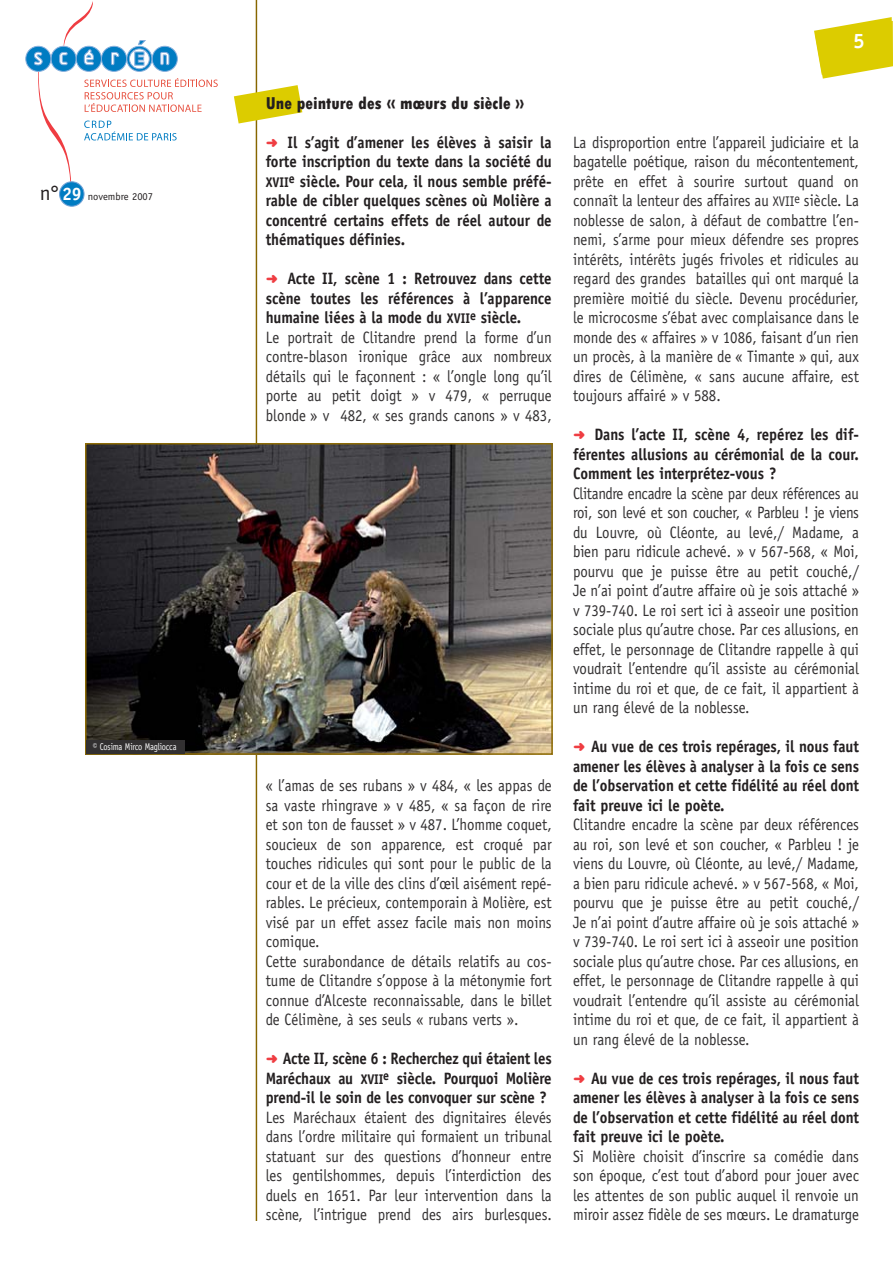
<style>
.page{position:relative;width:893px;height:1263px;background:#fff}
.page>*{position:absolute;margin:0;border:0;box-sizing:border-box;transform-origin:0 0}
.t1{font:700 21px "Officina Sans LT";color:#fff}
.t2{font:800 condensed 18px "Tw Cen";color:#231f20}
.t3{font:16.5px/19.5px "Officina Sans LT";color:#323031;text-align:justify;scale:.9 1}
.t4{font:700 16.5px/19.5px "Officina Sans LT";color:#231f20;text-align:justify;scale:.9 1}
.t5{font:10.5px "Officina Sans LT";color:#231f20}
.t6{font:9.9px "Officina Sans LT";letter-spacing:-.02em;color:#fff;scale:.85 1}
.s1{font-size:21px}
.s2{font-weight:700;font-size:18px;color:#fff}
.s3{font-family:"Distro Bats";font-weight:400;font-size:13.5px;color:#ef3d42}
.s4{font-size:14.1px}
.s5{font-family:"Distro Bats";font-size:13.5px;color:#ef3d42}
.s6{font-weight:700;color:#231f20}
.s7{font-weight:700;font-size:14.1px;color:#231f20}
</style>
<div class="page">
<img style="left:233px;top:0;width:25px;height:1220px">
<div style="left:60px;top:182px;width:24px;height:24px;background:#007cc2;border-radius:50%"></div>
<div style="left:59px;top:181px;width:26px;height:26px;border:1px solid #72a3d7;border-radius:50%"></div>
<svg style="left:25px;top:1px;width:193px;height:193px"></svg>
<svg style="left:814px;top:17px;width:79px;height:62px"></svg>
<svg style="left:234px;top:85px;width:68px;height:39px"></svg>
<img style="left:88px;top:446px;width:462px;height:306px">
<div style="left:85px;top:443px;width:468px;height:312px;border:2px solid #8c6b06"></div>
<div style="left:87px;top:740px;width:98px;height:14px;background:#323031"></div>
<p class="t5" style="left:40px;top:193px;width:115px"><span class="s1">n°</span> <span class="s2">29</span> novembre 2007</p>
<p class="t6" style="left:93px;top:743px;width:100px">© Cosima Mirco Magliocca</p>
<p class="t2" style="left:266px;top:94px;width:260px">Une peinture des « mœurs du siècle »</p>
<p class="t4" style="left:266px;top:134px;width:319px"><span class="s3">b</span> Il s’agit d’amener les élèves à saisir la forte inscription du texte dans la société du <span class="s4">XVII</span><sup>e</sup> siècle. Pour cela, il nous semble préfé&shy;rable de cibler quelques scènes où Molière a concentré certains effets de réel autour de thématiques définies.</p>
<p class="t3" style="left:266px;top:271px;width:319px;text-align:left"><span class="s5">b</span> <span class="s6">Acte II, scène 1 : Retrouvez dans cette scène toutes les références à l’apparence humaine liées à la mode du</span> <span class="s7">XVII</span><sup>e</sup> <span class="s6">siècle.<br></span>Le portrait de Clitandre prend la forme d’un contre-blason ironique grâce aux nombreux détails qui le façonnent : « l’ongle long qu’il porte au petit doigt » v 479, « perruque blonde » v 482, « ses grands canons » v 483,</p>
<p class="t3" style="left:266px;top:778px;width:319px;text-align:left">« l’amas de ses rubans » v 484, « les appas de sa vaste rhingrave » v 485, « sa façon de rire et son ton de fausset » v 487. L’homme coquet, soucieux de son apparence, est croqué par touches ridicules qui sont pour le public de la cour et de la ville des clins d’œil aisément repé&shy;rables. Le précieux, contemporain à Molière, est visé par un effet assez facile mais non moins comique.<br>Cette surabondance de détails relatifs au cos&shy;tume de Clitandre s’oppose à la métonymie fort connue d’Alceste reconnaissable, dans le billet de Célimène, à ses seuls « rubans verts ».</p>
<p class="t4" style="left:266px;top:1051px;width:319px"><span class="s3">b</span> Acte II, scène 6 : Recherchez qui étaient les Maréchaux au <span class="s4">XVII</span><sup>e</sup> siècle. Pourquoi Molière prend-il le soin de les convoquer sur scène ?</p>
<p class="t3" style="left:266px;top:1109px;width:319px">Les Maréchaux étaient des dignitaires élevés dans l’ordre militaire qui formaient un tribunal statuant sur des questions d’honneur entre les gentilshommes, depuis l’interdiction des duels en 1651. Par leur intervention dans la scène, l’intrigue prend des airs burlesques.</p>
<p class="t1" style="left:853px;top:33px;width:13px">5</p>
<p class="t1" style="left:854px;top:37px;width:13px">5</p>
<p class="t3" style="left:573px;top:134px;width:319px">La disproportion entre l’appareil judiciaire et la bagatelle poétique, raison du mécontentement, prête en effet à sourire surtout quand on connaît la lenteur des affaires au <span class="s4">XVII</span><sup>e</sup> siècle. La noblesse de salon, à défaut de combattre l’en&shy;nemi, s’arme pour mieux défendre ses propres intérêts, intérêts jugés frivoles et ridicules au regard des grandes batailles qui ont marqué la première moitié du siècle. Devenu procédurier, le microcosme s’ébat avec complaisance dans le monde des « affaires » v 1086, faisant d’un rien un procès, à la manière de « Timante » qui, aux dires de Célimène, « sans aucune affaire, est toujours affairé » v 588.</p>
<p class="t4" style="left:573px;top:427px;width:319px"><span class="s3">b</span> Dans l’acte II, scène 4, repérez les dif&shy;férentes allusions au cérémonial de la cour.<br>Comment les interprétez-vous ?</p>
<p class="t3" style="left:573px;top:485px;width:319px">Clitandre encadre la scène par deux références au roi, son levé et son coucher, « Parbleu ! je viens du Louvre, où Cléonte, au levé,/ Madame, a bien paru ridicule achevé. » v 567-568, « Moi, pourvu que je puisse être au petit couché,/ Je n’ai point d’autre affaire où je sois attaché » v 739-740. Le roi sert ici à asseoir une position sociale plus qu’autre chose. Par ces allusions, en effet, le personnage de Clitandre rappelle à qui voudrait l’entendre qu’il assiste au cérémonial intime du roi et que, de ce fait, il appartient à un rang élevé de la noblesse.</p>
<p class="t4" style="left:573px;top:739px;width:319px"><span class="s3">b</span> Au vue de ces trois repérages, il nous faut amener les élèves à analyser à la fois ce sens de l’observation et cette fidélité au réel dont fait preuve ici le poète.</p>
<p class="t3" style="left:573px;top:817px;width:319px">Clitandre encadre la scène par deux références au roi, son levé et son coucher, « Parbleu ! je viens du Louvre, où Cléonte, au levé,/ Madame, a bien paru ridicule achevé. » v 567-568, « Moi, pourvu que je puisse être au petit couché,/ Je n’ai point d’autre affaire où je sois attaché » v 739-740. Le roi sert ici à asseoir une position sociale plus qu’autre chose. Par ces allusions, en effet, le personnage de Clitandre rappelle à qui voudrait l’entendre qu’il assiste au cérémonial intime du roi et que, de ce fait, il appartient à un rang élevé de la noblesse.</p>
<p class="t4" style="left:573px;top:1070px;width:319px"><span class="s3">b</span> Au vue de ces trois repérages, il nous faut amener les élèves à analyser à la fois ce sens de l’observation et cette fidélité au réel dont fait preuve ici le poète.</p>
<p class="t3" style="left:573px;top:1148px;width:319px">Si Molière choisit d’inscrire sa comédie dans son époque, c’est tout d’abord pour jouer avec les attentes de son public auquel il renvoie un miroir assez fidèle de ses mœurs. Le dramaturge</p>
</div>
